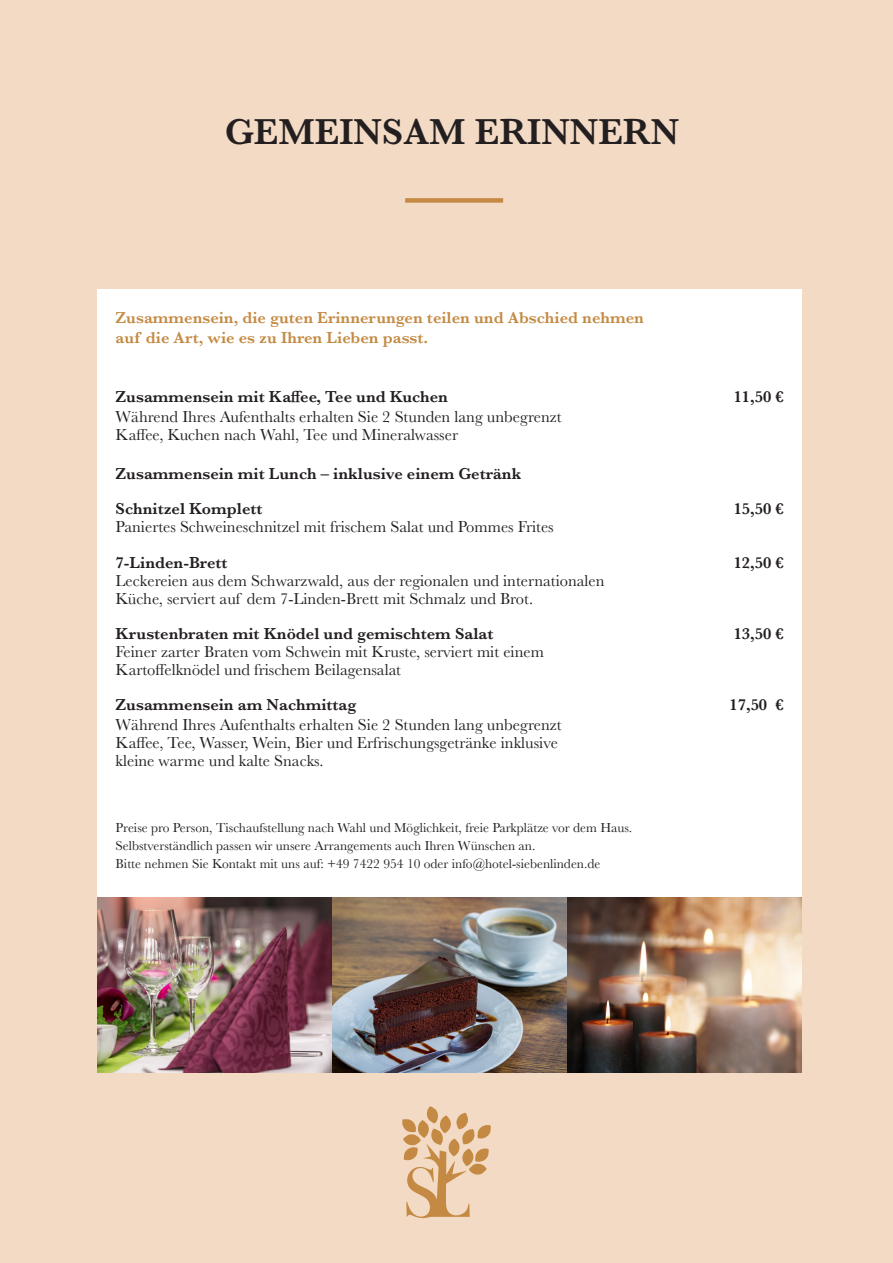
<style>
.page{position:relative;width:893px;height:1263px;background:#f3dac4}
.page>*{position:absolute;margin:0;border:0;box-sizing:border-box;transform-origin:0 0}
.t1{font:600 37.5px "Baskerville";color:#231f20}
.t2{font:16.5px/18px "Baskerville";color:#231f20}
.t3{font:600 16.5px/35.1px "Baskerville";color:#231f20}
.t4{font:600 16.5px/19.8px "Baskerville";color:#c48a43}
.t5{font:13.5px/18px "Baskerville";color:#231f20}
</style>
<div class="page">
<svg style="left:402px;top:1106px;width:89px;height:112px"></svg>
<div style="left:98px;top:289px;width:704px;height:608px;background:#fff"></div>
<div style="left:405px;top:198px;width:98px;height:5px;background:#c48a43"></div>
<img style="left:98px;top:897px;width:704px;height:175px">
<h1 class="t1" style="left:225px;top:105px;width:456px">GEMEINSAM ERINNERN</h1>
<p class="t4" style="left:116px;top:308px;width:530px">Zusammensein, die guten Erinnerungen teilen und Abschied nehmen auf die Art, wie es zu Ihren Lieben passt.</p>
<p class="t3" style="left:116px;top:379px;width:334px">Zusammensein mit Kaffee, Tee und Kuchen</p>
<p class="t3" style="left:734px;top:379px;width:51px">11,50 €</p>
<p class="t2" style="left:116px;top:408px;width:448px">Während Ihres Aufenthalts erhalten Sie 2 Stunden lang unbegrenzt<br>Kaffee, Kuchen nach Wahl, Tee und Mineralwasser</p>
<p class="t3" style="left:116px;top:456px;width:407px">Zusammensein mit Lunch – inklusive einem Getränk<br>Schnitzel Komplett</p>
<p class="t3" style="left:734px;top:491px;width:51px">15,50 €</p>
<p class="t2" style="left:116px;top:518px;width:440px">Paniertes Schweineschnitzel mit frischem Salat und Pommes Frites</p>
<p class="t3" style="left:116px;top:544px;width:113px">7-Linden-Brett</p>
<p class="t3" style="left:734px;top:544px;width:51px">12,50 €</p>
<p class="t2" style="left:116px;top:571px;width:490px">Leckereien aus dem Schwarzwald, aus der regionalen und internationalen<br>Küche, serviert auf dem 7-Linden-Brett mit Schmalz und Brot.</p>
<p class="t3" style="left:116px;top:616px;width:379px">Krustenbraten mit Knödel und gemischtem Salat</p>
<p class="t3" style="left:734px;top:616px;width:51px">13,50 €</p>
<p class="t2" style="left:116px;top:643px;width:430px">Feiner zarter Braten vom Schwein mit Kruste, serviert mit einem<br>Kartoffelknödel und frischem Beilagensalat</p>
<p class="t3" style="left:116px;top:687px;width:242px">Zusammensein am Nachmittag</p>
<p class="t3" style="left:729px;top:687px;width:55px">17,50 €</p>
<p class="t2" style="left:116px;top:715px;width:448px">Während Ihres Aufenthalts erhalten Sie 2 Stunden lang unbegrenzt<br>Kaffee, Tee, Wasser, Wein, Bier und Erfrischungsgetränke inklusive kleine warme und kalte Snacks.</p>
<p class="t5" style="left:116px;top:819px;width:518px">Preise pro Person, Tischaufstellung nach Wahl und Möglichkeit, freie Parkplätze vor dem Haus.<br>Selbstverständlich passen wir unsere Arrangements auch Ihren Wünschen an.<br>Bitte nehmen Sie Kontakt mit uns auf: +49 7422 954 10 oder info@hotel-siebenlinden.de</p>
</div>
